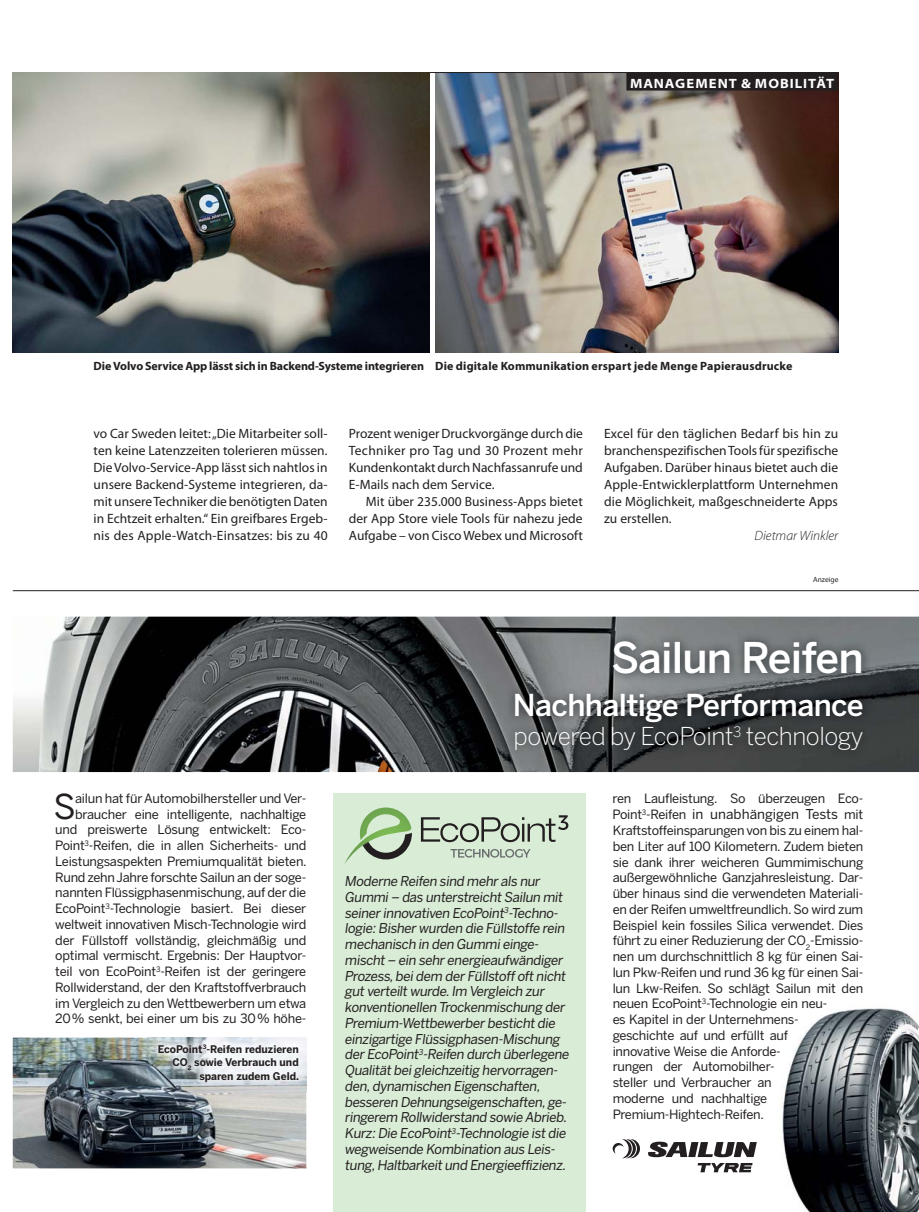
<style>
.page{position:relative;width:919px;height:1212px;background:#fff}
.page>*{position:absolute;margin:0;border:0;box-sizing:border-box;transform-origin:0 0}
.t1{font:500 42px "Benton Sans";letter-spacing:-.02em;color:#fff}
.t2{font:34.05px "Benton Sans";color:#231f20}
.t3{font:500 30px "Benton Sans";letter-spacing:-.02em;color:#fff}
.t4{font:300 24.45px "Benton Sans";letter-spacing:-.02em;color:#fff}
.t5{font:13.5px/17px "Myriad Pro";color:#231f20;text-align:justify}
.t6{font:13.5px/15.8px "Benton Sans";color:#231f20}
.t7{font:700 semi-expanded 13.5px "Myriad Pro";letter-spacing:.07em;color:#fff}
.t8{font:italic 300 13.5px "Myriad Pro";color:#231f20}
.t9{font:12.75px/15.8px "Benton Sans";letter-spacing:-.02em;color:#231f20;text-align:right}
.t10{font:700 12px "Myriad Pro";letter-spacing:.005em;color:#231f20}
.t11{font:700 10.5px/13.5px "Benton Sans";color:#231f20;text-align:right}
.t12{font:7.5px "Myriad Pro";color:#231f20}
.s1{font-size:12.75px}
</style>
<div class="page">
<img style="left:435px;top:73px;width:403px;height:280px">
<div style="left:626px;top:73px;width:212px;height:18px;background:#231f20"></div>
<hr style="left:94px;top:72px;width:744px;height:1px;background:#231f20">
<hr style="left:13px;top:590px;width:905px;height:1px;background:#231f20">
<img style="left:13px;top:73px;width:416px;height:280px">
<img style="left:13px;top:1037px;width:293px;height:131px">
<img style="left:740px;top:1008px;width:178px;height:204px">
<div style="left:333px;top:793px;width:252px;height:419px;background:#d9ecd6"></div>
<img style="left:13px;top:617px;width:905px;height:155px">
<svg style="left:697px;top:1163px;width:55px;height:9px"></svg>
<svg style="left:648px;top:1142px;width:108px;height:15px"></svg>
<svg style="left:612px;top:1139px;width:28px;height:19px"></svg>
<img style="left:306px;top:1037px;width:1px;height:54px">
<img style="left:148px;top:1037px;width:158px;height:54px">
<svg style="left:450px;top:849px;width:80px;height:8px"></svg>
<svg style="left:421px;top:815px;width:147px;height:27px"></svg>
<svg style="left:344px;top:807px;width:68px;height:57px"></svg>
<img style="left:505px;top:632px;width:367px;height:127px">
<p class="t7" style="left:630px;top:75px;width:206px">MANAGEMENT &amp; MOBILITÄT</p>
<p class="t10" style="left:94px;top:361px;width:700px">Die Volvo Service App lässt sich in Backend-Systeme integrieren Die digitale Kommunikation erspart jede Menge Papierausdrucke</p>
<p class="t5" style="left:94px;top:426px;width:236px">vo Car Sweden leitet: „Die Mitarbeiter soll&shy;ten keine Latenzzeiten tolerieren müssen.<br>Die Volvo-Service-App lässt sich nahtlos in unsere Backend-Systeme integrieren, da&shy;mit unsere Techniker die benötigten Daten in Echtzeit erhalten.“ Ein greifbares Ergeb&shy;nis des Apple-Watch-Einsatzes: bis zu 40</p>
<p class="t5" style="left:349px;top:426px;width:236px">Prozent weniger Druckvorgänge durch die Techniker pro Tag und 30 Prozent mehr Kundenkontakt durch Nachfassanrufe und E-Mails nach dem Service.</p>
<p class="t5" style="left:349px;top:494px;width:235px;text-indent:17px">Mit über 235.000 Business-Apps bietet der App Store viele Tools für nahezu jede Aufgabe – von Cisco Webex und Microsoft</p>
<p class="t5" style="left:604px;top:426px;width:236px">Excel für den täglichen Bedarf bis hin zu branchenspezifischen Tools für spezifische Aufgaben. Darüber hinaus bietet auch die Apple-Entwicklerplattform Unternehmen die Möglichkeit, maßgeschneiderte Apps zu erstellen.</p>
<p class="t8" style="left:754px;top:528px;width:85px">Dietmar Winkler</p>
<p class="t12" style="left:813px;top:577px;width:27px">Anzeige</p>
<h1 class="t1" style="left:611px;top:634px;width:254px">Sailun Reifen</h1>
<h3 class="t3" style="left:513px;top:688px;width:352px">Nachhaltige Performance</h3>
<h3 class="t4" style="left:513px;top:727px;width:351px">powered by EcoPoint<sup>3</sup> technology</h3>
<h2 class="t2" style="left:53px;top:793px;width:24px">S</h2>
<p class="t9" style="left:55px;top:791px;width:253px">ailun hat für Automobilhersteller und Ver&shy;braucher eine intelligente, nachhaltige und preiswerte Lösung entwickelt: Eco-Point<sup>3</sup>-Reifen, die in allen Sicherheits- und Leistungsaspekten Premiumqualität bieten.<br>Rund zehn Jahre forschte Sailun an der soge&shy;nannten Flüssigphasenmischung, auf der die EcoPoint<sup>3</sup>-Technologie basiert. Bei dieser weltweit innovativen Misch-Technologie wird der Füllstoff vollständig, gleichmäßig und optimal vermischt. Ergebnis: Der Hauptvor&shy;teil von EcoPoint<sup>3</sup>-Reifen ist der geringere Rollwiderstand, der den Kraftstoffverbrauch im Vergleich zu den Wettbewerbern um etwa 20 % senkt, bei einer um bis zu 30 % höhe-</p>
<p class="t9" style="left:612px;top:791px;width:252px">ren Laufleistung. So überzeugen Eco-</p>
<p class="t6" style="left:612px;top:808px;width:252px"><span class="s1">Point</span><sup>3</sup><span class="s1">-Reifen</span> in unabhängigen Tests <span class="s1">mit</span></p>
<p class="t9" style="left:612px;top:824px;width:252px;text-align:left">Kraftstoffeinsparungen von bis zu einem hal&shy;ben Liter auf 100 Kilometern. Zudem bieten sie dank ihrer weicheren Gummimischung außergewöhnliche Ganzjahresleistung. Dar&shy;über hinaus sind die verwendeten Materiali&shy;en der Reifen umweltfreundlich. So wird zum Beispiel kein fossiles Silica verwendet. Dies führt zu einer Reduzierung der CO<sub>2</sub>-Emissio&shy;nen um durchschnittlich 8 kg für einen Sai&shy;lun Pkw-Reifen und rund 36 kg für einen Sai&shy;lun Lkw-Reifen. So schlägt Sailun mit den neuen EcoPoint<sup>3</sup>-Technologie ein neu-<br>es Kapitel in der Unternehmens&shy;geschichte auf und erfüllt auf<br>innovative Weise die Anforde-<br>rungen der Automobilher-<br>steller und Verbraucher an<br>moderne und nachhaltige Premium-Hightech-Reifen.</p>
<p class="t6" style="left:344px;top:874px;width:227px">Moderne Reifen sind mehr als nur Gummi– das unterstreicht Sailun mit seiner innovativen EcoPoint<sup>3</sup>-Techno&shy;logie:Bisher wurden die Füllstoffe rein mechanisch in den Gummieinge&shy;mischt – ein sehr energieaufwändiger Prozess,beidem der Füllstoff oft nicht gut verteilt wurde.Im Vergleich zur konventionellen Trockenmischung der Premium-Wettbewerber besticht die einzigartige Flüssigphasen-Mischung der EcoPoint<sup>3</sup>-Reifen durch überlegene Qualität beigleichzeitig hervorragen&shy;den,dynamischen Eigenschaften, besseren Dehnungseigenschaften,ge&shy;ringerem Rollwiderstand sowie Abrieb.<br>Kurz:Die EcoPoint<sup>3</sup>-Technologie ist die wegweisende Kombination aus Leis&shy;tung,Haltbarkeit und Energieeffizienz.</p>
<p class="t11" style="left:158px;top:1042px;width:143px">EcoPoint<sup>3</sup>-Reifen reduzieren<br>CO<sub>2</sub> sowie Verbrauch und sparen zudem Geld.</p>
</div>
